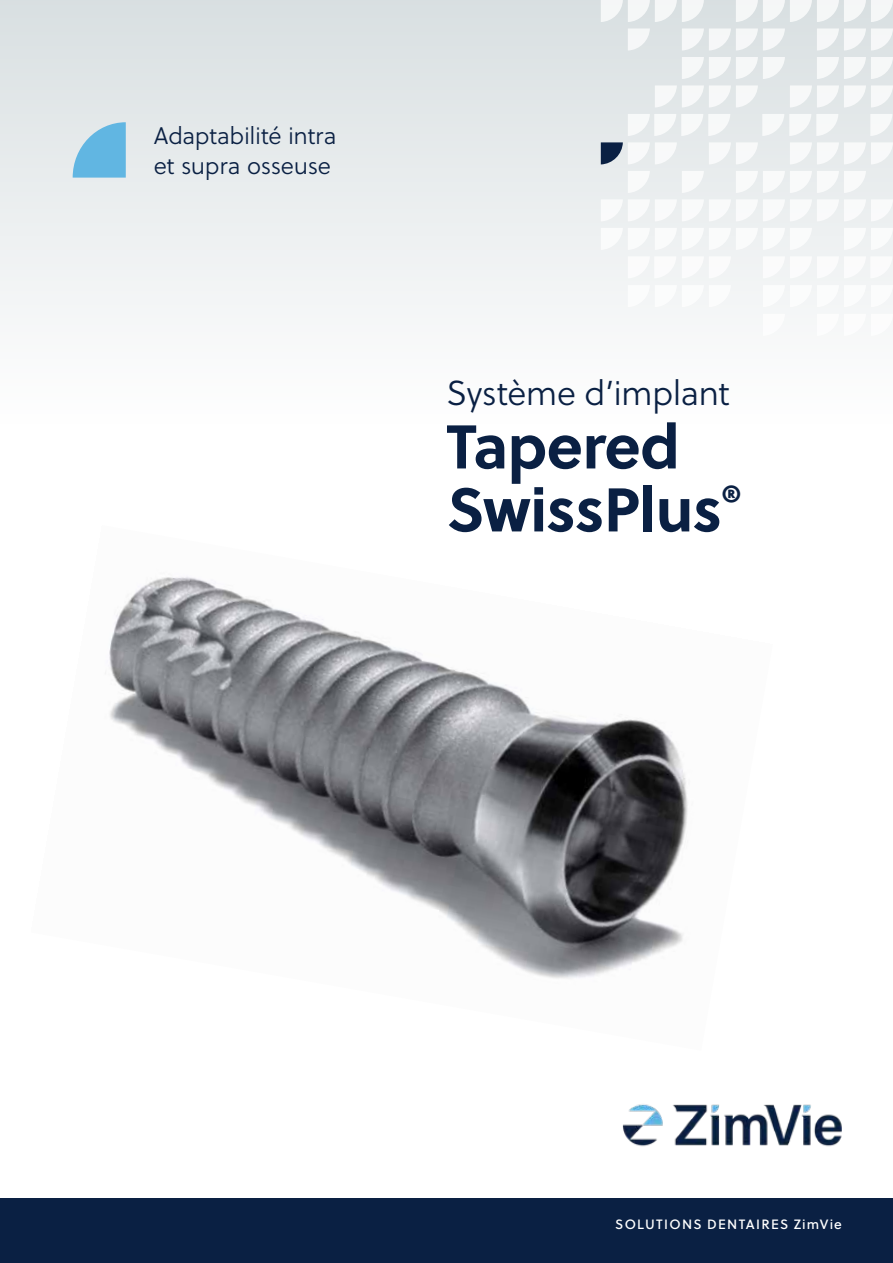
<style>
.page{position:relative;width:893px;height:1263px;background:#fff}
.page>*{position:absolute;margin:0;border:0;box-sizing:border-box;transform-origin:0 0}
.t1{font:700 61.5px/63px "Soleil";letter-spacing:-.015em;color:#0a2043}
.t2{font:34.5px "Soleil Lt";letter-spacing:-.02em;color:#0a2043}
.t3{font:24px/30px "Soleil Lt";letter-spacing:-.015em;color:#0a2043}
.t4{font:13.5px "Soleil Bk";letter-spacing:.095em;color:#fff}
</style>
<div class="page">
<div style="left:0;top:0;width:893px;height:856px;background:linear-gradient(to bottom,#e2e7e9,#fff)"></div>
<svg style="left:870px;top:114px;width:22px;height:22px"></svg>
<svg style="left:762px;top:114px;width:76px;height:22px"></svg>
<svg style="left:628px;top:256px;width:48px;height:22px"></svg>
<svg style="left:763px;top:256px;width:129px;height:22px"></svg>
<svg style="left:682px;top:256px;width:49px;height:22px"></svg>
<svg style="left:790px;top:85px;width:103px;height:22px"></svg>
<svg style="left:655px;top:85px;width:103px;height:22px"></svg>
<svg style="left:844px;top:228px;width:49px;height:22px"></svg>
<svg style="left:601px;top:228px;width:211px;height:22px"></svg>
<svg style="left:817px;top:57px;width:76px;height:22px"></svg>
<svg style="left:682px;top:57px;width:103px;height:22px"></svg>
<svg style="left:601px;top:199px;width:292px;height:22px"></svg>
<svg style="left:628px;top:28px;width:22px;height:23px"></svg>
<svg style="left:817px;top:28px;width:76px;height:23px"></svg>
<svg style="left:682px;top:28px;width:103px;height:23px"></svg>
<svg style="left:628px;top:171px;width:22px;height:22px"></svg>
<svg style="left:736px;top:171px;width:130px;height:22px"></svg>
<svg style="left:682px;top:171px;width:22px;height:22px"></svg>
<svg style="left:736px;top:0;width:157px;height:22px"></svg>
<svg style="left:601px;top:0;width:103px;height:22px"></svg>
<svg style="left:709px;top:142px;width:49px;height:22px"></svg>
<svg style="left:790px;top:142px;width:103px;height:22px"></svg>
<svg style="left:601px;top:142px;width:76px;height:22px"></svg>
<svg style="left:628px;top:114px;width:102px;height:22px"></svg>
<svg style="left:763px;top:285px;width:130px;height:22px"></svg>
<svg style="left:628px;top:285px;width:103px;height:22px"></svg>
<svg style="left:763px;top:314px;width:22px;height:22px"></svg>
<svg style="left:817px;top:314px;width:76px;height:22px"></svg>
<img style="left:30px;top:525px;width:743px;height:454px">
<img style="left:622px;top:1104px;width:220px;height:43px">
<div style="left:0;top:1199px;width:893px;height:64px;background:#0a2043"></div>
<svg style="left:73px;top:122px;width:53px;height:56px;background:#7ec1e3"></svg>
<p class="t3" style="left:154px;top:121px;width:184px">Adaptabilité intra et supra osseuse</p>
<h2 class="t2" style="left:446px;top:372px;width:285px">Système d’implant</h2>
<h1 class="t1" style="left:446px;top:412px;width:297px">Tapered<br>SwissPlus<sup>®</sup></h1>
<p class="t4" style="left:615px;top:1215px;width:228px">SOLUTIONS DENTAIRES ZimVie</p>
</div>
